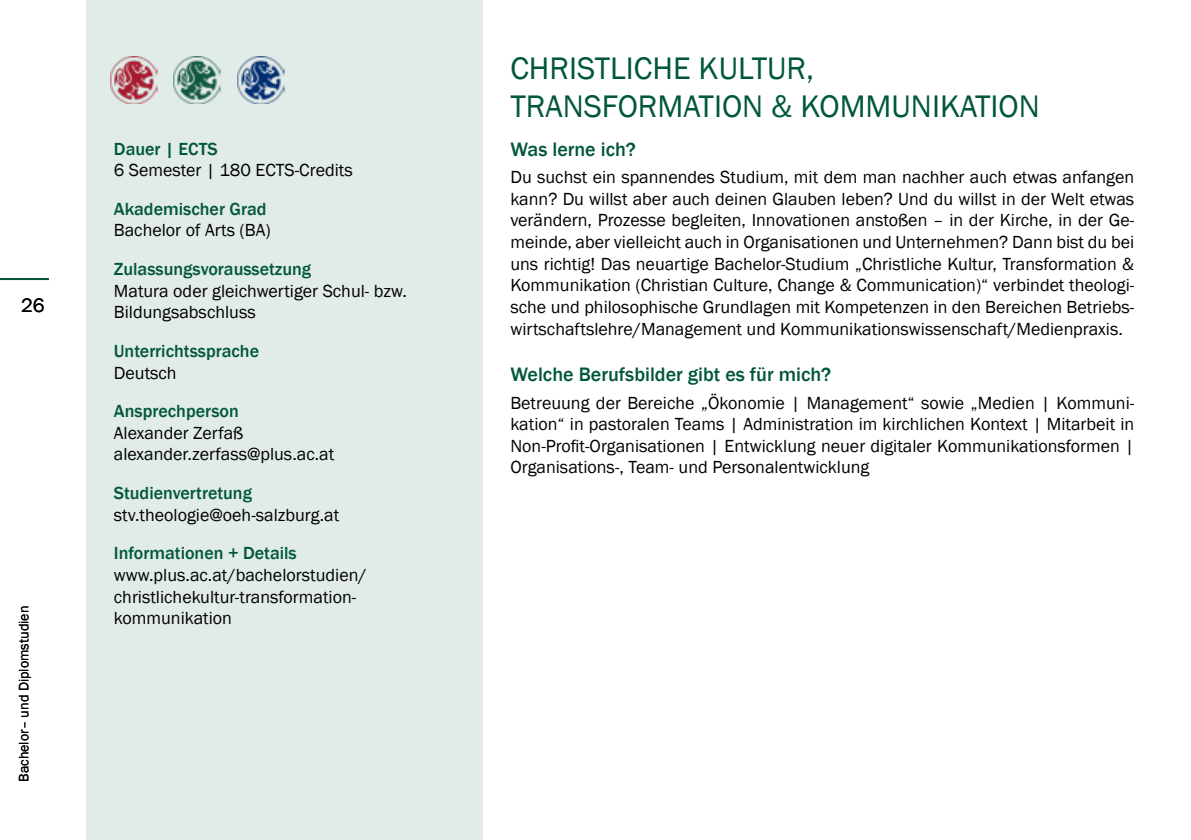
<style>
.page{position:relative;width:1191px;height:840px;background:#fff}
.page>*{position:absolute;margin:0;border:0;box-sizing:border-box;transform-origin:0 0}
.t1{font:32px/38.4px "Franklin Gothic";color:#00573c}
.t2{font:500 20px "Franklin Gothic";color:#00573c}
.t3{font:20px "Franklin Gothic";color:#000}
.t4{font:18px/21.6px "Franklin Gothic";color:#000}
.t5{font:500 18px "Franklin Gothic";color:#00573c}
.t6{font:14px "Franklin Gothic";color:#000}
</style>
<div class="page">
<div style="left:86px;top:0;width:396px;height:839px;background:#e1ebe7"></div>
<hr style="left:0;top:278px;width:49px;height:2px;background:#005239">
<img style="left:237px;top:57px;width:47px;height:47px">
<img style="left:173px;top:57px;width:47px;height:47px">
<img style="left:111px;top:57px;width:47px;height:47px">
<p class="t3" style="left:21px;top:293px;width:25px">26</p>
<p class="t6" style="left:15px;top:781px;width:177px;rotate:-90deg">Bachelor– und Diplomstudien</p>
<p class="t5" style="left:114px;top:137px;width:105px">Dauer | ECTS</p>
<p class="t4" style="left:114px;top:160px;width:240px">6 Semester | 180 ECTS-Credits</p>
<p class="t5" style="left:114px;top:197px;width:154px">Akademischer Grad</p>
<p class="t4" style="left:114px;top:220px;width:158px">Bachelor of Arts (BA)</p>
<p class="t5" style="left:114px;top:258px;width:199px">Zulassungsvoraussetzung</p>
<p class="t4" style="left:114px;top:280px;width:295px">Matura oder gleichwertiger Schul- bzw.<br>Bildungsabschluss</p>
<p class="t5" style="left:114px;top:339px;width:147px">Unterrichtssprache</p>
<p class="t4" style="left:114px;top:362px;width:64px">Deutsch</p>
<p class="t5" style="left:114px;top:400px;width:126px">Ansprechperson</p>
<p class="t4" style="left:114px;top:422px;width:222px">Alexander Zerfaß alexander.zerfass@plus.ac.at</p>
<p class="t5" style="left:114px;top:481px;width:140px">Studienvertretung</p>
<p class="t4" style="left:114px;top:504px;width:227px">stv.theologie@oeh-salzburg.at</p>
<p class="t5" style="left:114px;top:542px;width:184px">Informationen + Details</p>
<p class="t4" style="left:114px;top:564px;width:254px">www.plus.ac.at/bachelorstudien/ christlichekultur-transformation&shy;kommunikation</p>
<h1 class="t1" style="left:510px;top:49px;width:531px">CHRISTLICHE KULTUR,<br>TRANSFORMATION &amp; KOMMUNIKATION</h1>
<p class="t2" style="left:510px;top:137px;width:127px">Was lerne ich?</p>
<p class="t4" style="left:510px;top:167px;width:625px;text-align:justify">Du suchst ein spannendes Studium, mit dem man nachher auch etwas anfangen kann? Du willst aber auch deinen Glauben leben? Und du willst in der Welt etwas verändern, Prozesse begleiten, Innovationen anstoßen – in der Kirche, in der Ge&shy;meinde, aber vielleicht auch in Organisationen und Unternehmen? Dann bist du bei uns richtig! Das neuartige Bachelor-Studium „Christliche Kultur, Transformation &amp; Kommunikation (Christian Culture, Change &amp; Communication)“ verbindet theologi&shy;sche und philosophische Grundlagen mit Kompetenzen in den Bereichen Betriebs&shy;wirtschaftslehre/Management und Kommunikationswissenschaft/Medienpraxis.</p>
<p class="t2" style="left:510px;top:362px;width:322px">Welche Berufsbilder gibt es für mich?</p>
<p class="t4" style="left:510px;top:392px;width:625px;text-align:justify">Betreuung der Bereiche „Ökonomie | Management“ sowie „Medien | Kommuni&shy;kation“ in pastoralen Teams | Administration im kirchlichen Kontext | Mitarbeit in Non-Profit-Organisationen | Entwicklung neuer digitaler Kommunikationsformen | Organisations-, Team- und Personalentwicklung</p>
</div>
